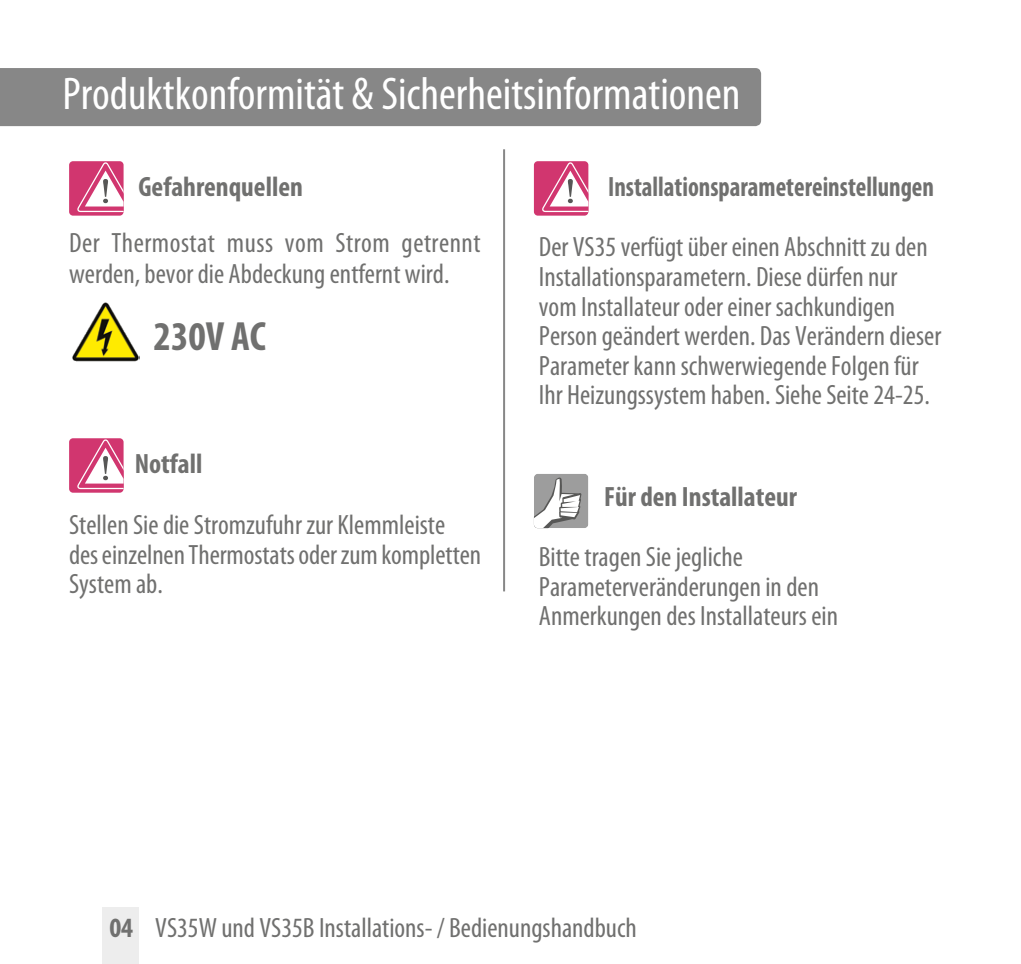
<style>
.page{position:relative;width:1021px;height:964px;background:#fff}
.page>*{position:absolute;margin:0;border:0;box-sizing:border-box;transform-origin:0 0}
.t1{font:condensed 46px "Myriad Pro";color:#fff}
.t2{font:700 condensed 40.8px "Myriad Pro";color:#70706f}
.t3{font:condensed 28px/29.6px "Myriad Pro";color:#70706f}
.t4{font:700 condensed 28px "Myriad Pro";color:#70706f}
.t5{font:700 condensed 28px "Myriad Pro";color:#70706f;scale:.9 1}
.s1{font-weight:700}
</style>
<div class="page">
<div style="left:0;top:68px;width:761px;height:58px;background:#878787"></div>
<img style="left:72px;top:302px;width:68px;height:60px">
<div style="left:69px;top:161px;width:55px;height:55px;background:#d1366f;border-radius:4px"></div>
<svg style="left:75px;top:161px;width:49px;height:52px"></svg>
<div style="left:534px;top:161px;width:54px;height:55px;background:#d1366f;border-radius:4px"></div>
<svg style="left:540px;top:161px;width:48px;height:52px"></svg>
<div style="left:69px;top:438px;width:55px;height:55px;background:#d1366f;border-radius:4px"></div>
<svg style="left:75px;top:438px;width:49px;height:52px"></svg>
<svg style="left:534px;top:474px;width:54px;height:54px"></svg>
<hr style="left:503px;top:149px;width:2px;height:442px;background:#878787">
<div style="left:102px;top:907px;width:36px;height:57px;background:#ededed"></div>
<p class="t1" style="left:62px;top:66px;width:679px">Produktkonformität &amp; Sicherheitsinformationen</p>
<p class="t4" style="left:138px;top:169px;width:166px">Gefahrenquellen</p>
<p class="t3" style="left:69px;top:227px;width:413px;line-height:30.8px">Der Thermostat muss vom Strom getrennt werden, bevor die Abdeckung entfernt wird.</p>
<p class="t2" style="left:154px;top:310px;width:114px">230V AC</p>
<p class="t4" style="left:135px;top:446px;width:69px">Notfall</p>
<p class="t3" style="left:69px;top:510px;width:377px">Stellen Sie die Stromzufuhr zur Klemmleiste</p>
<p class="t3" style="left:69px;top:539px;width:413px">des einzelnen Thermostats oder zum kompletten<br>System ab.</p>
<p class="t5" style="left:608px;top:169px;width:363px">Installationsparametereinstellungen</p>
<p class="t3" style="left:539px;top:232px;width:404px">Der VS35 verfügt über einen Abschnitt zu den Installationsparametern. Diese dürfen nur vom Installateur oder einer sachkundigen Person geändert werden. Das Verändern dieser Parameter kann schwerwiegende Folgen für</p>
<p class="t3" style="left:539px;top:380px;width:392px">Ihr Heizungssystem haben. Siehe Seite 24-25.</p>
<p class="t4" style="left:604px;top:479px;width:194px">Für den Installateur</p>
<p class="t3" style="left:539px;top:542px;width:282px">Bitte tragen Sie jegliche<br>Parameterveränderungen in den</p>
<p class="t3" style="left:539px;top:601px;width:301px">Anmerkungen des Installateurs ein</p>
<p class="t3" style="left:109px;top:912px;width:529px"><span class="s1">04</span> VS35W und VS35B Installations- / Bedienungshandbuch</p>
</div>
